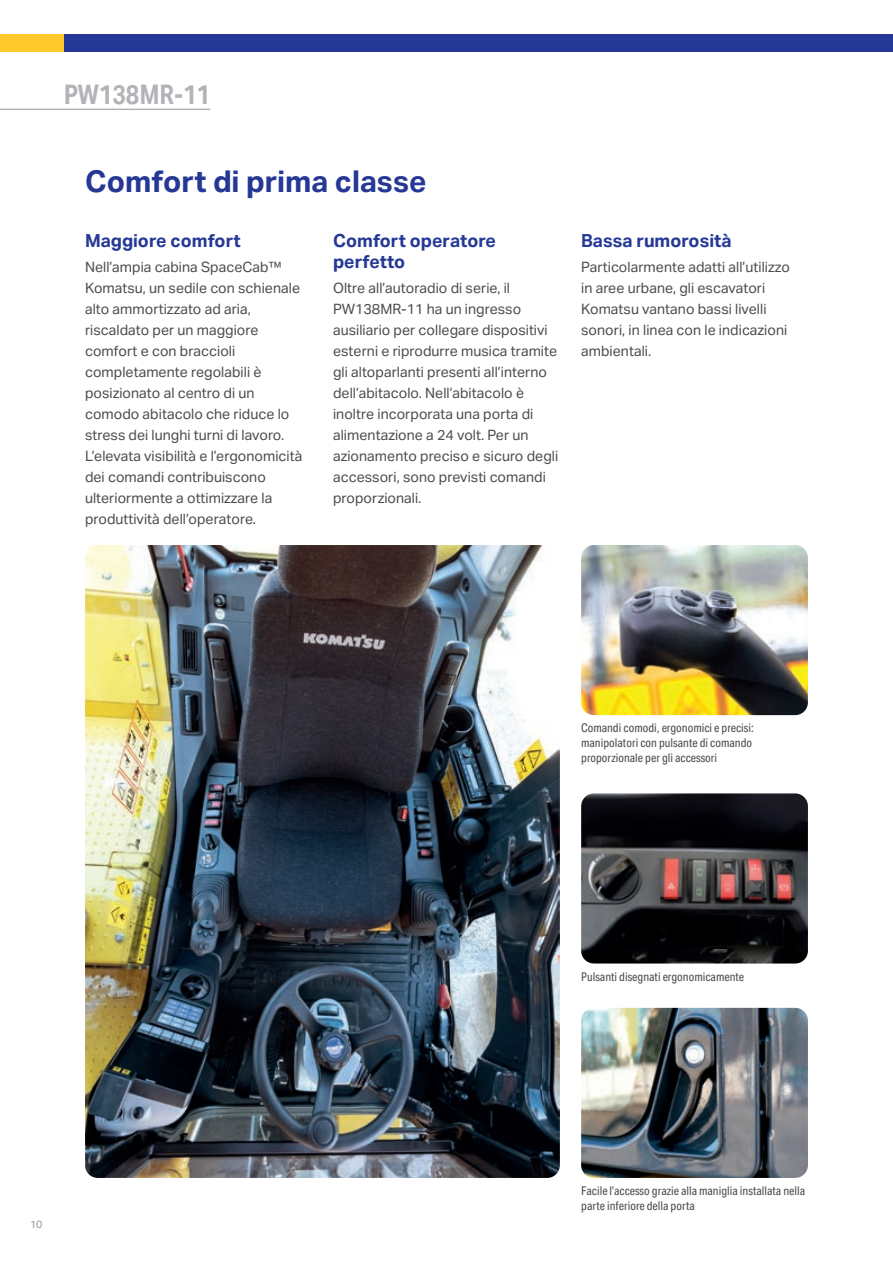
<style>
.page{position:relative;width:893px;height:1263px;background:#fff}
.page>*{position:absolute;margin:0;border:0;box-sizing:border-box;transform-origin:0 0}
.t1{font:700 30px "Aktiv Grotesk";color:#263895}
.t2{font:700 27px "Aktiv Grotesk Cd";color:#b2b3b7}
.t3{font:700 18px/21px "Aktiv Grotesk";color:#263895}
.t4{font:14.25px/21px "Aktiv Grotesk";color:#4b4c4d}
.t5{font:12px/15px "Aktiv Grotesk Cd";color:#4b4c4d}
.t6{font:10.5px "Aktiv Grotesk";color:#939598}
</style>
<div class="page">
<img style="left:581px;top:1008px;width:227px;height:170px">
<img style="left:581px;top:545px;width:227px;height:170px">
<img style="left:581px;top:793px;width:227px;height:170px">
<img style="left:85px;top:545px;width:475px;height:633px">
<hr style="left:0;top:109px;width:210px;height:1px;background:#b2b3b7">
<div style="left:0;top:34px;width:143px;height:17px;background:#fec92d"></div>
<div style="left:64px;top:34px;width:829px;height:17px;background:#263895"></div>
<h2 class="t2" style="left:64px;top:79px;width:148px">PW138MR-11</h2>
<h1 class="t1" style="left:85px;top:164px;width:343px">Comfort di prima classe</h1>
<p class="t3" style="left:85px;top:230px;width:157px">Maggiore comfort</p>
<p class="t4" style="left:85px;top:257px;width:219px">Nell’ampia cabina SpaceCab™<br>Komatsu, un sedile con schienale alto ammortizzato ad aria, riscaldato per un maggiore comfort e con braccioli completamente regolabili è posizionato al centro di un comodo abitacolo che riduce lo stress dei lunghi turni di lavoro.<br>L’elevata visibilità e l’ergonomicità dei comandi contribuiscono ulteriormente a ottimizzare la produttività dell’operatore.</p>
<p class="t3" style="left:333px;top:230px;width:164px">Comfort operatore perfetto</p>
<p class="t4" style="left:333px;top:278px;width:227px">Oltre all’autoradio di serie, il<br>PW138MR-11 ha un ingresso ausiliario per collegare dispositivi esterni e riprodurre musica tramite gli altoparlanti presenti all’interno dell’abitacolo. Nell’abitacolo è inoltre incorporata una porta di alimentazione a 24 volt. Per un azionamento preciso e sicuro degli accessori, sono previsti comandi proporzionali.</p>
<p class="t3" style="left:581px;top:230px;width:152px">Bassa rumorosità</p>
<p class="t4" style="left:581px;top:257px;width:210px">Particolarmente adatti all’utilizzo in aree urbane, gli escavatori<br>Komatsu vantano bassi livelli sonori, in linea con le indicazioni ambientali.</p>
<p class="t5" style="left:581px;top:720px;width:174px">Comandi comodi, ergonomici e precisi: manipolatori con pulsante di comando proporzionale per gli accessori</p>
<p class="t6" style="left:30px;top:1218px;width:14px">10</p>
<p class="t5" style="left:581px;top:969px;width:165px">Pulsanti disegnati ergonomicamente</p>
<p class="t5" style="left:581px;top:1183px;width:226px">Facile l’accesso grazie alla maniglia installata nella parte inferiore della porta</p>
</div>
